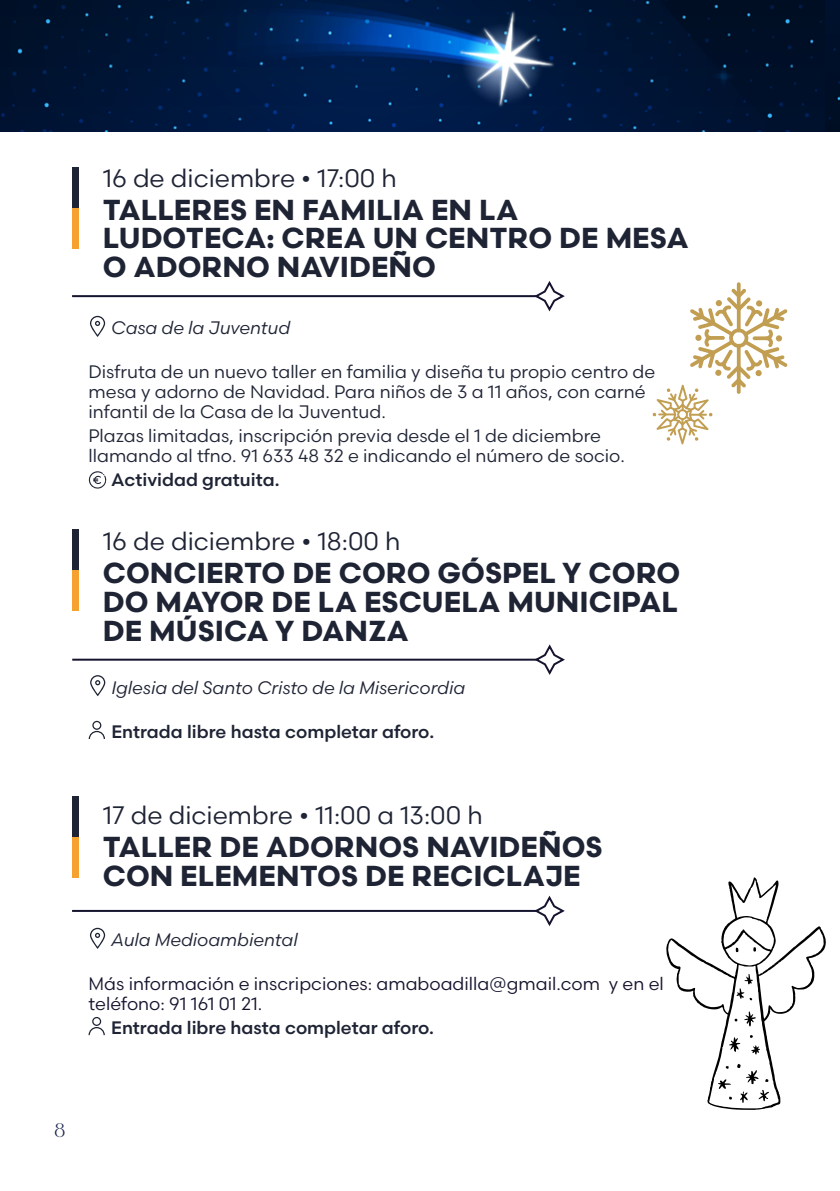
<style>
.page{position:relative;width:840px;height:1191px;background:#fff}
.page>*{position:absolute;margin:0;border:0;box-sizing:border-box;transform-origin:0 0}
.t1{font:700 28.8px/28.8px "Scandia";color:#1f2435}
.t2{font:25.2px "Scandia";color:#1f2435}
.t3{font:18px/19.8px "Scandia";color:#1f2435}
.t4{font:500 18px "Scandia";color:#1f2435}
.t5{font:18px/19.8px "Scandia";color:#14142e}
.t6{font:italic 18px "Scandia";color:#1f2435}
.t7{font:16px "Sunroll";color:#17214d}
</style>
<div class="page">
<img style="left:0;top:0;width:825px;height:132px">
<div style="left:825px;top:0;width:14px;height:132px;background:#001028"></div>
<svg style="left:532px;top:644px;width:33px;height:31px"></svg>
<hr style="left:72px;top:658px;width:465px;height:2px;background:#14142e">
<svg style="left:532px;top:895px;width:33px;height:31px"></svg>
<hr style="left:72px;top:910px;width:464px;height:2px;background:#14142e">
<svg style="left:532px;top:281px;width:33px;height:31px"></svg>
<hr style="left:72px;top:295px;width:464px;height:2px;background:#14142e">
<div style="left:72px;top:530px;width:7px;height:40px;background:#1f2435"></div>
<div style="left:72px;top:570px;width:7px;height:40px;background:#f6a230"></div>
<div style="left:72px;top:796px;width:7px;height:41px;background:#1f2435"></div>
<div style="left:72px;top:837px;width:7px;height:40px;background:#f6a230"></div>
<div style="left:72px;top:168px;width:7px;height:40px;background:#1f2435"></div>
<div style="left:72px;top:208px;width:7px;height:40px;background:#f6a230"></div>
<svg style="left:90px;top:675px;width:15px;height:21px"></svg>
<svg style="left:90px;top:927px;width:15px;height:22px"></svg>
<svg style="left:90px;top:316px;width:15px;height:21px"></svg>
<svg style="left:89px;top:721px;width:16px;height:18px"></svg>
<svg style="left:88px;top:1017px;width:17px;height:18px"></svg>
<svg style="left:736px;top:282px;width:4px;height:50px"></svg>
<svg style="left:652px;top:288px;width:135px;height:156px"></svg>
<svg style="left:89px;top:471px;width:18px;height:18px"></svg>
<svg style="left:666px;top:877px;width:160px;height:233px"></svg>
<h2 class="t2" style="left:103px;top:162px;width:295px">16 de diciembre • 17:00 h</h2>
<h1 class="t1" style="left:103px;top:195px;width:587px">TALLERES EN FAMILIA EN LA<br>LUDOTECA: CREA UN CENTRO DE MESA<br>O ADORNO NAVIDEÑO</h1>
<p class="t6" style="left:111px;top:317px;width:180px">Casa de la Juventud</p>
<p class="t3" style="left:88px;top:362px;width:568px">Disfruta de un nuevo taller en familia y diseña tu propio centro de mesa y adorno de Navidad. Para niños de 3 a 11 años, con carné infantil de la Casa de la Juventud.</p>
<p class="t3" style="left:88px;top:425px;width:537px">Plazas limitadas, inscripción previa desde el 1 de diciembre llamando al tfno. 91 633 48 32 e indicando el número de socio.</p>
<p class="t4" style="left:111px;top:468px;width:170px">Actividad gratuita.</p>
<h2 class="t2" style="left:103px;top:525px;width:299px">16 de diciembre • 18:00 h</h2>
<h1 class="t1" style="left:103px;top:558px;width:578px;text-align:justify">CONCIERTO DE CORO GÓSPEL Y CORO DO MAYOR DE LA ESCUELA MUNICIPAL DE MÚSICA Y DANZA</h1>
<p class="t6" style="left:111px;top:676px;width:355px">Iglesia del Santo Cristo de la Misericordia</p>
<p class="t4" style="left:111px;top:720px;width:324px">Entrada libre hasta completar aforo.</p>
<h2 class="t2" style="left:103px;top:799px;width:381px">17 de diciembre • 11:00 a 13:00 h</h2>
<h1 class="t1" style="left:103px;top:832px;width:501px">TALLER DE ADORNOS NAVIDEÑOS<br>CON ELEMENTOS DE RECICLAJE</h1>
<p class="t6" style="left:111px;top:929px;width:188px">Aula Medioambiental</p>
<p class="t5" style="left:88px;top:973px;width:576px">Más información e inscripciones: amaboadilla@gmail.com y en el teléfono: 91 161 01 21.</p>
<p class="t4" style="left:111px;top:1016px;width:324px">Entrada libre hasta completar aforo.</p>
<p class="t7" style="left:54px;top:1119px;width:14px">8</p>
</div>
